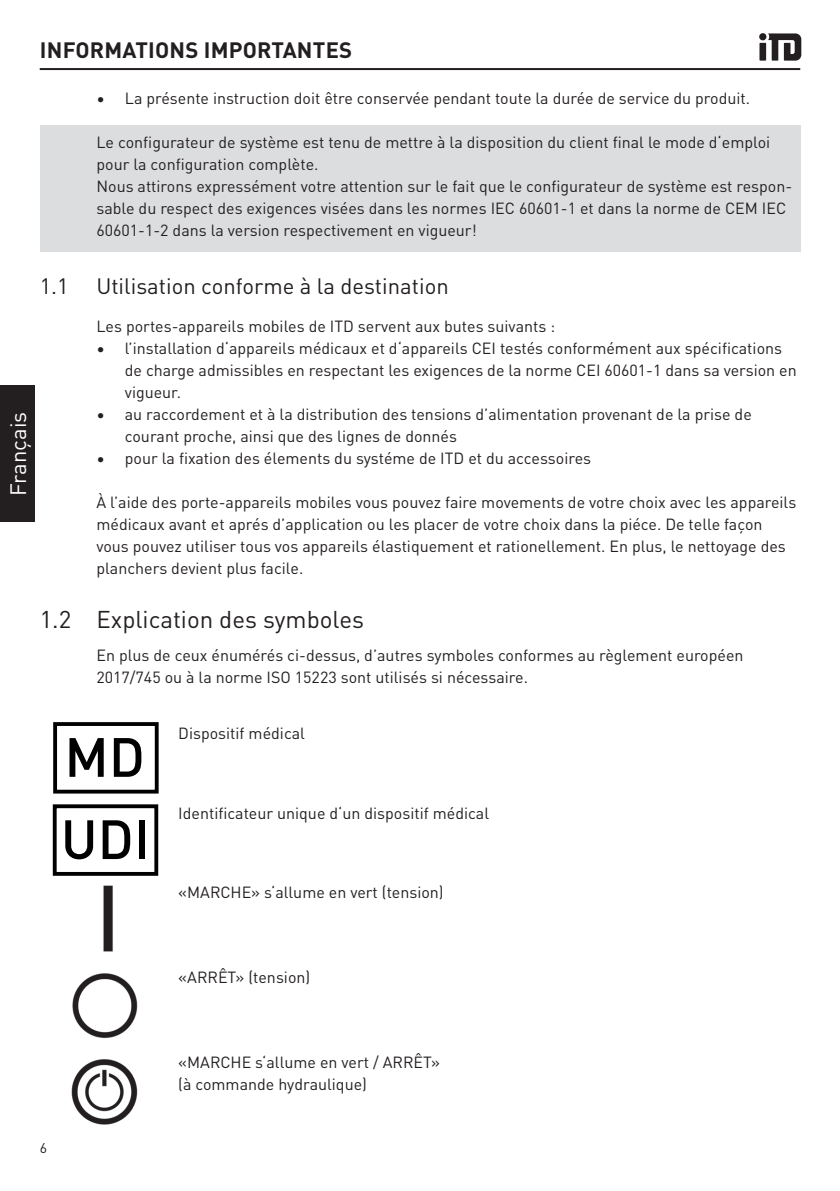
<style>
.page{position:relative;width:840px;height:1191px;background:#fff}
.page>*{position:absolute;margin:0;border:0;box-sizing:border-box;transform-origin:0 0}
.t1{font:500 54.4px "DIN Pro";color:#000001}
.t2{font:24px "DINOT";color:#231f20}
.t3{font:22px "DINOT";color:#231f20}
.t4{font:700 22px "DINOT";letter-spacing:.01em;color:#231f20}
.t5{font:22px "DINOT";color:#fff}
.t6{font:16px/22px "DINOT";color:#231f20}
.t7{font:14px "DINOT";color:#231f20}
</style>
<div class="page">
<hr style="left:40px;top:68px;width:759px;height:2px;background:#231f20">
<div style="left:0;top:386px;width:34px;height:136px;background:#231f20"></div>
<svg style="left:759px;top:33px;width:41px;height:28px"></svg>
<div style="left:40px;top:125px;width:759px;height:38px;background:#dcdddf"></div>
<div style="left:40px;top:147px;width:759px;height:38px;background:#dcdddf"></div>
<div style="left:40px;top:169px;width:759px;height:82px;background:#dcdddf"></div>
<div style="left:53px;top:722px;width:105px;height:71px;border:4px solid #000001"></div>
<div style="left:53px;top:804px;width:105px;height:71px;border:4px solid #000001"></div>
<img style="left:103px;top:885px;width:10px;height:67px">
<img style="left:72px;top:973px;width:66px;height:66px">
<img style="left:71px;top:1059px;width:67px;height:66px">
<h3 class="t4" style="left:40px;top:33px;width:314px">INFORMATIONS IMPORTANTES</h3>
<p class="t6" style="left:96px;top:86px;width:654px">• La présente instruction doit être conservée pendant toute la durée de service du produit.</p>
<p class="t6" style="left:96px;top:130px;width:697px">Le configurateur de système est tenu de mettre à la disposition du client final le mode d‘emploi pour la configuration complète.<br>Nous attirons expressément votre attention sur le fait que le configurateur de système est respon&shy;sable du respect des exigences visées dans les normes IEC 60601-1 et dans la norme de CEM IEC 60601-1-2 dans la version respectivement en vigueur!</p>
<h3 class="t5" style="left:1px;top:495px;width:85px;rotate:-90deg">Français</h3>
<h3 class="t3" style="left:40px;top:270px;width:30px">1.1</h3>
<h3 class="t3" style="left:96px;top:270px;width:353px">Utilisation conforme à la destination</h3>
<p class="t6" style="left:96px;top:314px;width:460px">Les portes-appareils mobiles de ITD servent aux butes suivants :</p>
<p class="t6" style="left:125px;top:336px;width:673px;text-indent:-28px">• l’installation d‘appareils médicaux et d‘appareils CEI testés conformément aux spécifications de charge admissibles en respectant les exigences de la norme CEI 60601-1 dans sa version en vigueur.</p>
<p class="t6" style="left:125px;top:402px;width:628px;text-indent:-28px">• au raccordement et à la distribution des tensions d’alimentation provenant de la prise de courant proche, ainsi que des lignes de donnés</p>
<p class="t6" style="left:96px;top:446px;width:496px">• pour la fixation des élements du systéme de ITD et du accessoires</p>
<p class="t6" style="left:96px;top:490px;width:701px">À l’aide des porte-appareils mobiles vous pouvez faire movements de votre choix avec les appareils médicaux avant et aprés d’application ou les placer de votre choix dans la piéce. De telle façon vous pouvez utiliser tous vos appareils élastiquement et rationellement. En plus, le nettoyage des planchers devient plus facile.</p>
<h2 class="t2" style="left:40px;top:601px;width:325px">1.2 Explication des symboles</h2>
<p class="t6" style="left:96px;top:643px;width:648px">En plus de ceux énumérés ci-dessus, d’autres symboles conformes au règlement européen<br>2017/745 ou à la norme ISO 15223 sont utilisés si nécessaire.</p>
<h1 class="t1" style="left:64px;top:715px;width:82px">MD</h1>
<h1 class="t1" style="left:61px;top:797px;width:90px">UDI</h1>
<p class="t6" style="left:178px;top:721px;width:128px">Dispositif médical</p>
<p class="t6" style="left:178px;top:800px;width:312px">Identificateur unique d‘un dispositif médical</p>
<p class="t6" style="left:178px;top:880px;width:267px">«MARCHE» s‘allume en vert (tension)</p>
<p class="t7" style="left:40px;top:1137px;width:9px">6</p>
<p class="t6" style="left:178px;top:965px;width:133px">«ARRÊT» (tension)</p>
<p class="t6" style="left:178px;top:1050px;width:263px">«MARCHE s‘allume en vert / ARRÊT» (à commande hydraulique)</p>
</div>
